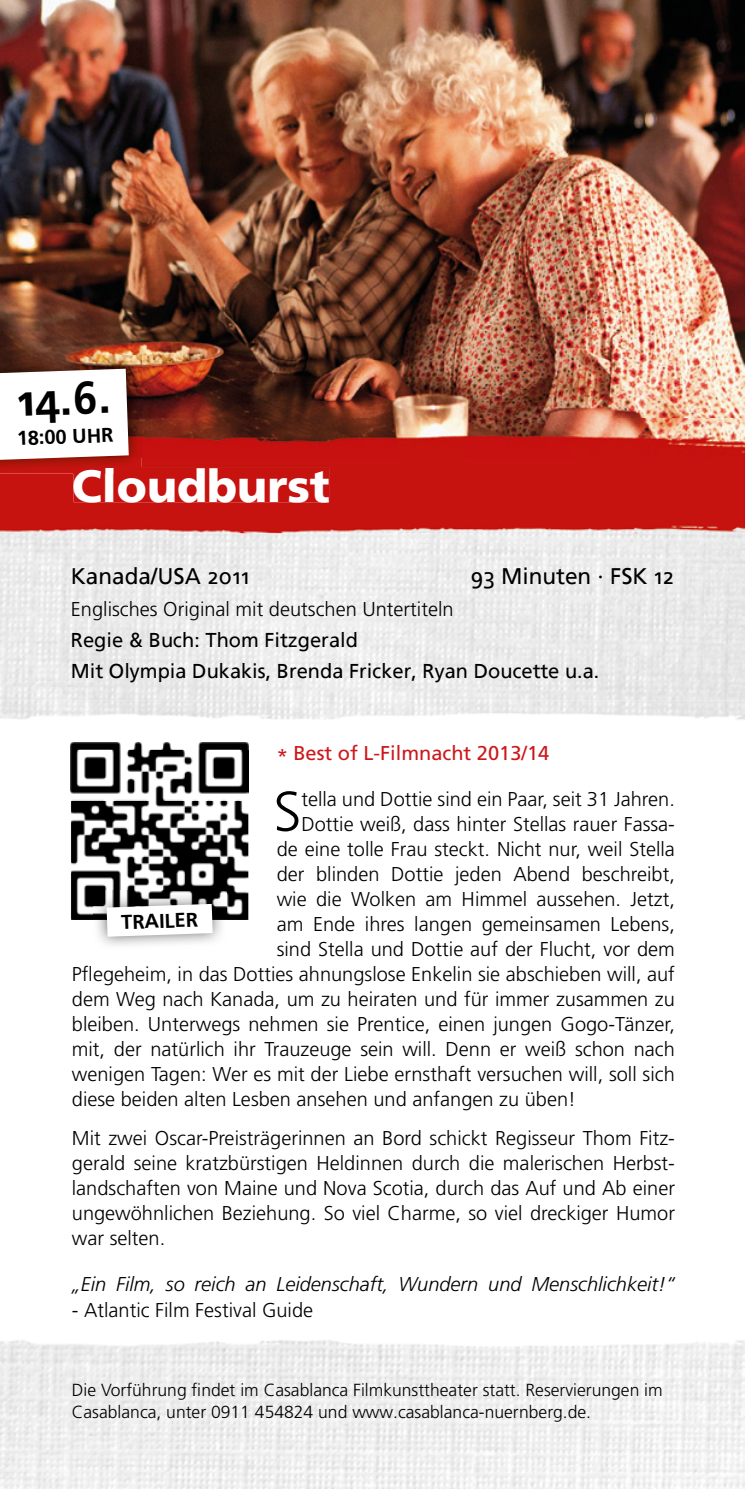
<style>
.page{position:relative;width:745px;height:1489px;background:#fff}
.page>*{position:absolute;margin:0;border:0;box-sizing:border-box;transform-origin:0 0}
.t1{font:300 55.75px "Frutiger LT Pro";color:#000}
.t2{font:900 45px "Frutiger LT";color:#fff}
.t3{font:700 45px "Frutiger Linotype";color:#000}
.t4{font:22.5px "Frutiger Linotype";color:#000}
.t5{font:300 20px/25px "Frutiger LT Pro";color:#000;text-align:justify}
.t6{font:20px/31px "Frutiger Linotype";color:#000}
.t7{font:italic 300 20px "Frutiger LT Pro";color:#000}
.t8{font:20px "Frutiger LT Pro";color:#cd171a}
.t9{font:700 20px "Frutiger LT Pro";color:#000}
.t10{font:300 17.5px/22.5px "Frutiger LT Pro";color:#000}
</style>
<div class="page">
<img style="left:0;top:457px;width:744px;height:1031px">
<img style="left:0;top:1316px;width:744px;height:42px">
<div style="left:0;top:750px;width:744px;height:566px;background:#fff"></div>
<img style="left:0;top:700px;width:744px;height:94px">
<img style="left:0;top:0;width:744px;height:418px">
<img style="left:142px;top:418px;width:602px;height:39px">
<div style="left:74px;top:468px;width:255px;height:34px;background:#c71310"></div>
<img style="left:71px;top:742px;width:177px;height:177px">
<img style="left:93px;top:890px;width:133px;height:56px">
<svg style="left:106px;top:903px;width:106px;height:33px"></svg>
<img style="left:0;top:356px;width:142px;height:117px">
<img style="left:74px;top:468px;width:68px;height:5px">
<svg style="left:0;top:369px;width:129px;height:91px"></svg>
<h2 class="t3" style="left:16px;top:373px;width:95px;rotate:-2deg">14.6.</h2>
<p class="t9" style="left:16px;top:426px;width:98px;rotate:-2deg">18:00 UHR</p>
<h2 class="t2" style="left:72px;top:459px;width:259px">Cloudburst</h2>
<p class="t4" style="left:71px;top:563px;width:180px">Kanada/USA 2011</p>
<p class="t4" style="left:470px;top:563px;width:205px">93 Minuten · FSK 12</p>
<p class="t5" style="left:71px;top:596px;width:384px">Englisches Original mit deutschen Untertiteln</p>
<p class="t6" style="left:71px;top:624px;width:529px">Regie &amp; Buch: Thom Fitzgerald<br>Mit Olympia Dukakis, Brenda Fricker, Ryan Doucette u.a.</p>
<p class="t8" style="left:276px;top:740px;width:274px">* Best of L-Filmnacht 2013/14</p>
<h1 class="t1" style="left:273px;top:779px;width:29px">S</h1>
<p class="t5" style="left:301px;top:786px;width:375px">tella und Dottie sind ein Paar, seit 31 Jahren.</p>
<p class="t5" style="left:301px;top:811px;width:375px">Dottie weiß, dass hinter Stellas rauer Fassa-</p>
<p class="t5" style="left:276px;top:836px;width:399px">de eine tolle Frau steckt. Nicht nur, weil Stella</p>
<p class="t5" style="left:276px;top:861px;width:399px">der blinden Dottie jeden Abend beschreibt,</p>
<p class="t5" style="left:276px;top:886px;width:399px">wie die Wolken am Himmel aussehen. Jetzt,</p>
<p class="t5" style="left:276px;top:911px;width:399px">am Ende ihres langen gemeinsamen Lebens,</p>
<p class="t5" style="left:276px;top:936px;width:399px">sind Stella und Dottie auf der Flucht, vor dem</p>
<p class="t5" style="left:72px;top:961px;width:604px">Pflegeheim, in das Dotties ahnungslose Enkelin sie abschieben will, auf</p>
<p class="t5" style="left:72px;top:986px;width:604px">dem Weg nach Kanada, um zu heiraten und für immer zusammen zu</p>
<p class="t5" style="left:72px;top:1011px;width:604px">bleiben. Unterwegs nehmen sie Prentice, einen jungen Gogo-Tänzer,</p>
<p class="t5" style="left:72px;top:1036px;width:604px">mit, der natürlich ihr Trauzeuge sein will. Denn er weiß schon nach</p>
<p class="t5" style="left:72px;top:1061px;width:604px">wenigen Tagen: Wer es mit der Liebe ernsthaft versuchen will, soll sich</p>
<p class="t5" style="left:72px;top:1086px;width:505px">diese beiden alten Lesben ansehen und anfangen zu üben!</p>
<p class="t5" style="left:72px;top:1125px;width:604px">Mit zwei Oscar-Preisträgerinnen an Bord schickt Regisseur Thom Fitz&shy;gerald seine kratzbürstigen Heldinnen durch die malerischen Herbst&shy;landschaften von Maine und Nova Scotia, durch das Auf und Ab einer ungewöhnlichen Beziehung. So viel Charme, so viel dreckiger Humor war selten.</p>
<p class="t7" style="left:72px;top:1272px;width:604px">„Ein Film, so reich an Leidenschaft, Wundern und Menschlichkeit!“</p>
<p class="t5" style="left:72px;top:1297px;width:243px">- Atlantic Film Festival Guide</p>
<p class="t9" style="left:121px;top:910px;width:78px;rotate:-2deg">TRAILER</p>
<p class="t10" style="left:72px;top:1378px;width:592px">Die Vorführung findet im Casablanca Filmkunsttheater statt. Reservierungen im<br>Casablanca, unter 0911 454824 und www.casablanca-nuernberg.de.</p>
</div>
